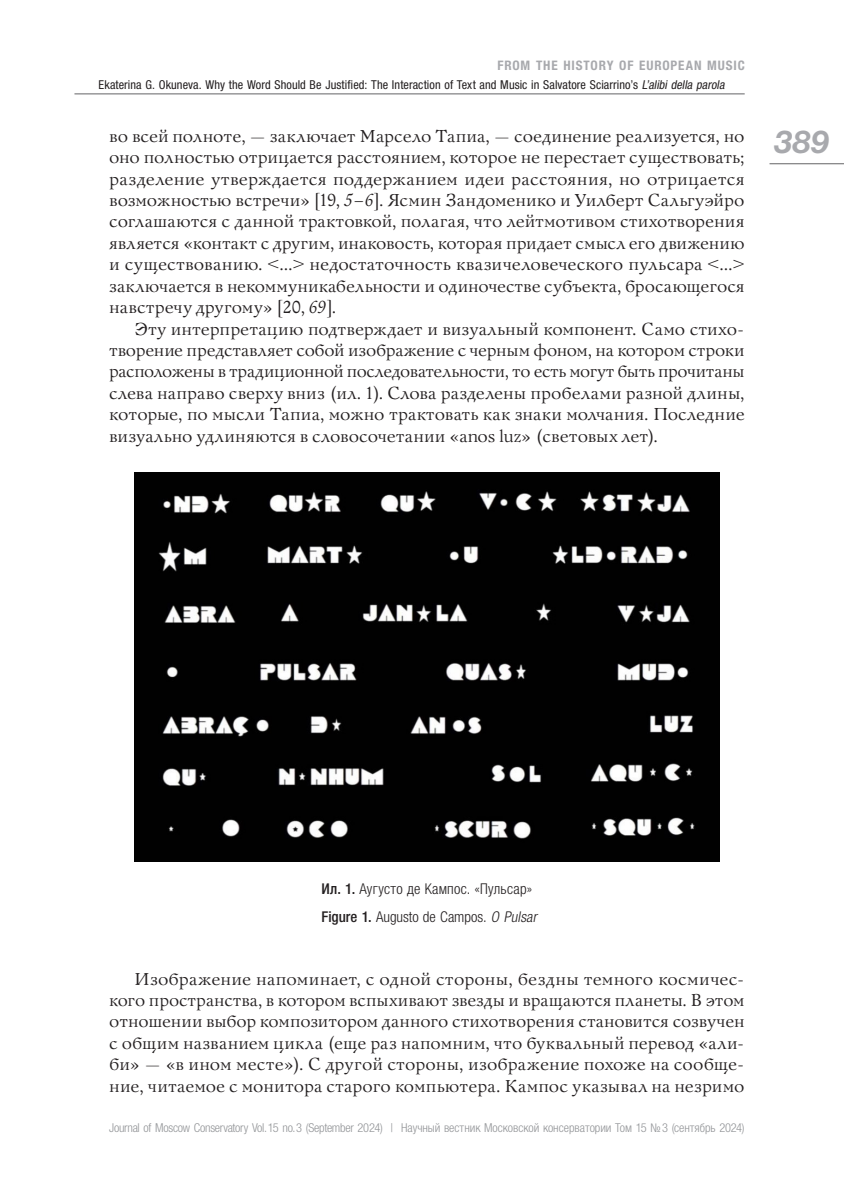
<style>
.page{position:relative;width:844px;height:1191px;background:#fff}
.page>*{position:absolute;margin:0;border:0;box-sizing:border-box;transform-origin:0 0}
.t1{font:italic 700 31.5px "Helvetica Neue LTW1 G";color:#a8a9ad}
._1-Основной_текст{font:17.15px/21.3px "Bannikova";letter-spacing:-.005em;color:#231f20;text-align:justify}
._2-Подпись_к_илл_цен{font:300 condensed 14.88px "Helvetica Neue LTW1 G";letter-spacing:.01em;color:#231f20}
.t2{font:700 condensed 13.12px "Helvetica Neue LTW1 G";letter-spacing:.065em;color:#a8a9ad}
._0-Автор_по_центру{font:condensed 12.25px "Helvetica Neue LTW1 G";letter-spacing:.005em;color:#231f20}
.t3{font:300 condensed 12.25px "Helvetica Neue LTW1 G";letter-spacing:-.005em;color:#939598}
.s1{font-style:italic}
.s2{font-weight:500}
</style>
<div class="page">
<hr style="left:769px;top:163px;width:74px;height:1px;background:#636366">
<hr style="left:74px;top:94px;width:670px;height:1px;background:#636366">
<img style="left:134px;top:472px;width:585px;height:389px">
<p class="t2" style="left:497px;top:58px;width:249px">FROM THE HISTORY OF EUROPEAN MUSIC</p>
<p class="_0-Автор_по_центру" style="left:99px;top:78px;width:630px">Ekaterina G. Okuneva. Why the Word Should Be Justified: The Interaction of Text and Music in Salvatore Sciarrino’s <span class="s1">L’alibi della parola</span></p>
<p class="_1-Основной_текст" style="left:109px;top:126px;width:637px">во всей полноте, — заключает Марсело Тапиа, — соединение реализуется, но оно полностью отрицается расстоянием, которое не перестает существовать; разделение утверждается поддержанием идеи расстояния, но отрицается возможностью встречи» [19, <span class="s1">5–6</span>]. Ясмин Зандоменико и Уилберт Сальгуэйро соглашаются с данной трактовкой, полагая, что лейтмотивом стихотворения является «контакт с другим, инаковость, которая придает смысл его движению и существованию. &lt;…&gt; недостаточность квазичеловеческого пульсара &lt;…&gt; заключается в некоммуникабельности и одиночестве субъекта, бросающегося навстречу другому» [20, <span class="s1">69</span>].</p>
<p class="_1-Основной_текст" style="left:109px;top:318px;width:637px;text-indent:25px">Эту интерпретацию подтверждает и визуальный компонент. Само стихо&shy;творение представляет собой изображение с черным фоном, на котором строки расположены в традиционной последовательности, то есть могут быть прочитаны слева направо сверху вниз (ил. 1). Слова разделены пробелами разной длины, которые, по мысли Тапиа, можно трактовать как знаки молчания. Последние визуально удлиняются в словосочетании «anos luz» (световых лет).</p>
<h1 class="t1" style="left:774px;top:123px;width:56px">389</h1>
<p class="_2-Подпись_к_илл_цен" style="left:321px;top:880px;width:212px"><span class="s2">Ил. 1.</span> Аугусто де Кампос. «Пульсар»</p>
<p class="_2-Подпись_к_илл_цен" style="left:321px;top:908px;width:220px"><span class="s2">Figure 1.</span> Augusto de Campos. <span class="s1">O Pulsar</span></p>
<p class="_1-Основной_текст" style="left:109px;top:968px;width:636px;text-indent:25px">Изображение напоминает, с одной стороны, бездны темного космичес&shy;кого пространства, в котором вспыхивают звезды и вращаются планеты. В этом отношении выбор композитором данного стихотворения становится созвучен с общим названием цикла (еще раз напомним, что буквальный перевод «али&shy;би» — «в ином месте»). С другой стороны, изображение похоже на сообще&shy;ние, читаемое с монитора старого компьютера. Кампос указывал на незримо</p>
<p class="t3" style="left:109px;top:1120px;width:636px">Journal of Moscow Conservatory Vol.15 no.3 (September 2024) | Научный вестник Московской консерватории Том 15 №3 (сентябрь 2024)</p>
</div>
